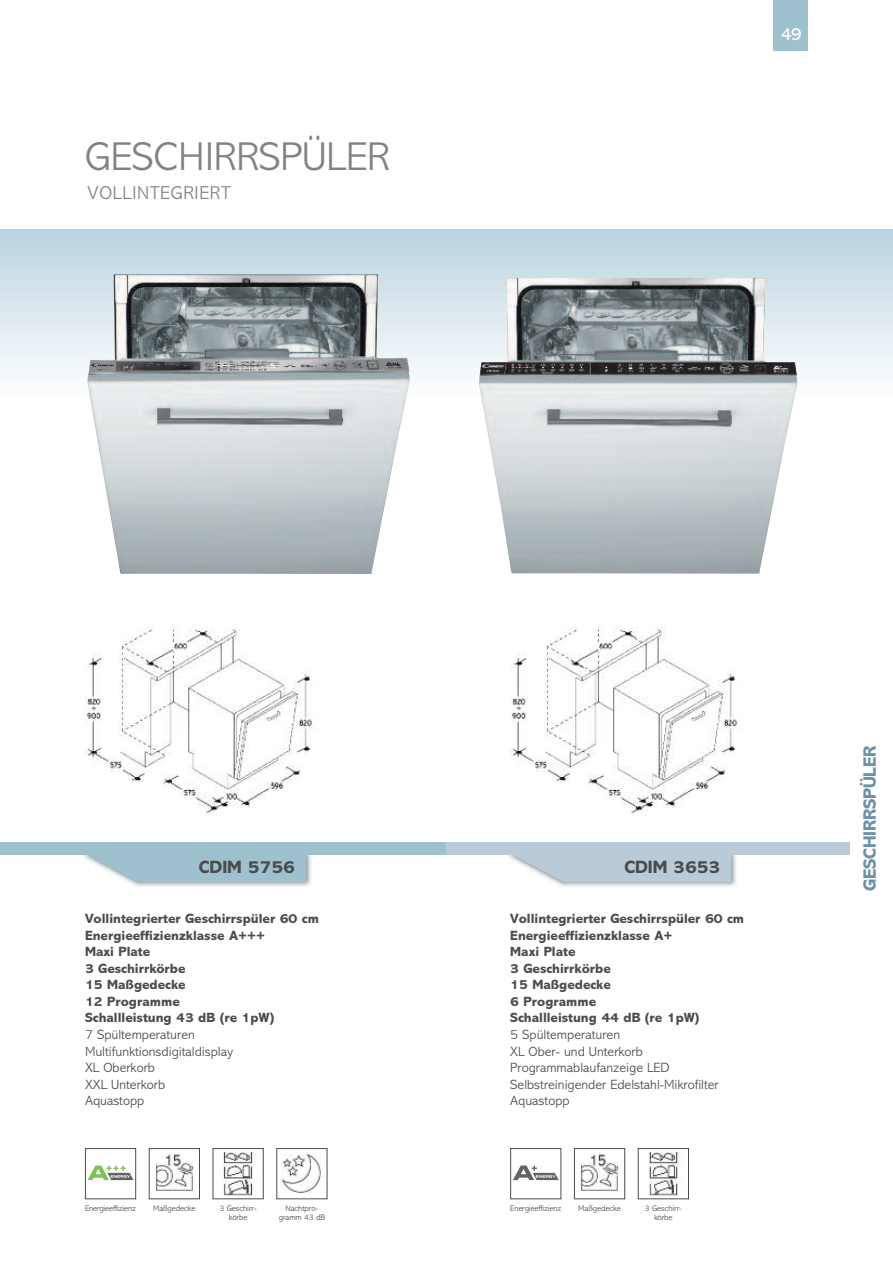
<style>
.page{position:relative;width:893px;height:1263px;background:#fff}
.page>*{position:absolute;margin:0;border:0;box-sizing:border-box;transform-origin:0 0}
.t1{font:300 40.5px "M Abadi";color:#808285}
.t2{font:300 18.75px "M Abadi";letter-spacing:.04em;color:#808285}
.t3{font:800 18px "M Abadi";color:#4b4c4d}
.t4{font:800 18px "M Abadi";letter-spacing:-.01em;color:#6c92a7}
.t5{font:18px "M Abadi";color:#fff}
.t6{font:800 13.5px/16.5px "M Abadi";color:#4b4c4d}
.t7{font:300 13.5px/16.5px "M Abadi";color:#4b4c4d}
.t8{font:300 8.25px/9px "M Abadi";letter-spacing:-.01em;color:#4b4c4d;text-align:center}
</style>
<div class="page">
<div style="left:774px;top:0;width:34px;height:51px;background:#9ec1cf"></div>
<img style="left:503px;top:854px;width:237px;height:33px">
<svg style="left:510px;top:854px;width:221px;height:28px"></svg>
<img style="left:78px;top:854px;width:237px;height:33px">
<svg style="left:85px;top:854px;width:221px;height:28px"></svg>
<div style="left:0;top:842px;width:459px;height:12px;background:#9ec1cf"></div>
<div style="left:446px;top:842px;width:404px;height:12px;background:#bacad7"></div>
<img style="left:87px;top:275px;width:323px;height:299px">
<img style="left:479px;top:278px;width:318px;height:296px">
<img style="left:510px;top:627px;width:232px;height:187px">
<img style="left:85px;top:627px;width:232px;height:187px">
<svg style="left:88px;top:1165px;width:45px;height:15px"></svg>
<div style="left:85px;top:1148px;width:51px;height:51px;border:1px solid #4b4c4d"></div>
<img style="left:155px;top:1153px;width:38px;height:38px">
<div style="left:149px;top:1148px;width:51px;height:51px;border:1px solid #4b4c4d"></div>
<img style="left:223px;top:1151px;width:36px;height:44px">
<div style="left:213px;top:1148px;width:51px;height:51px;border:1px solid #4b4c4d"></div>
<img style="left:282px;top:1154px;width:40px;height:40px">
<div style="left:276px;top:1148px;width:51px;height:51px;border:1px solid #4b4c4d"></div>
<svg style="left:513px;top:1165px;width:46px;height:15px"></svg>
<div style="left:510px;top:1148px;width:51px;height:51px;border:1px solid #4b4c4d"></div>
<img style="left:581px;top:1153px;width:37px;height:38px">
<div style="left:574px;top:1148px;width:51px;height:51px;border:1px solid #4b4c4d"></div>
<img style="left:649px;top:1151px;width:35px;height:44px">
<div style="left:638px;top:1148px;width:51px;height:51px;border:1px solid #4b4c4d"></div>
<h1 class="t1" style="left:85px;top:142px;width:306px">GESCHIRRSPÜLER</h1>
<h2 class="t2" style="left:88px;top:186px;width:144px">VOLLINTEGRIERT</h2>
<h3 class="t5" style="left:781px;top:28px;width:22px">49</h3>
<h3 class="t3" style="left:199px;top:861px;width:98px">CDIM 5756</h3>
<p class="t6" style="left:85px;top:912px;width:235px">Vollintegrierter Geschirrspüler 60 cm<br>Energieeffizienzklasse A+++<br>Maxi Plate<br>3 Geschirrkörbe<br>15 Maßgedecke<br>12 Programme<br>Schallleistung 43 dB (re 1pW)</p>
<p class="t7" style="left:85px;top:1028px;width:150px">7 Spültemperaturen<br>Multifunktionsdigitaldisplay<br>XL Oberkorb<br>XXL Unterkorb<br>Aquastopp</p>
<h3 class="t3" style="left:624px;top:861px;width:98px">CDIM 3653</h3>
<p class="t6" style="left:510px;top:912px;width:235px">Vollintegrierter Geschirrspüler 60 cm<br>Energieeffizienzklasse A+<br>Maxi Plate<br>3 Geschirrkörbe<br>15 Maßgedecke<br>6 Programme<br>Schallleistung 44 dB (re 1pW)</p>
<p class="t7" style="left:510px;top:1028px;width:210px">5 Spültemperaturen<br>XL Ober- und Unterkorb<br>Programmablaufanzeige LED<br>Selbstreinigender Edelstahl-Mikrofilter<br>Aquastopp</p>
<p class="t8" style="left:85px;top:1205px;width:52px">Energieeffizienz</p>
<p class="t8" style="left:153px;top:1205px;width:44px">Maßgedecke</p>
<p class="t8" style="left:220px;top:1205px;width:38px">3 Geschirr&shy;körbe</p>
<p class="t8" style="left:279px;top:1205px;width:48px">Nachtpro&shy;gramm 43 dB</p>
<p class="t8" style="left:510px;top:1205px;width:52px">Energieeffizienz</p>
<p class="t8" style="left:578px;top:1205px;width:44px">Maßgedecke</p>
<p class="t8" style="left:645px;top:1205px;width:38px">3 Geschirr&shy;körbe</p>
<h3 class="t4" style="left:864px;top:891px;width:147px;rotate:-90deg">GESCHIRRSPÜLER</h3>
</div>
